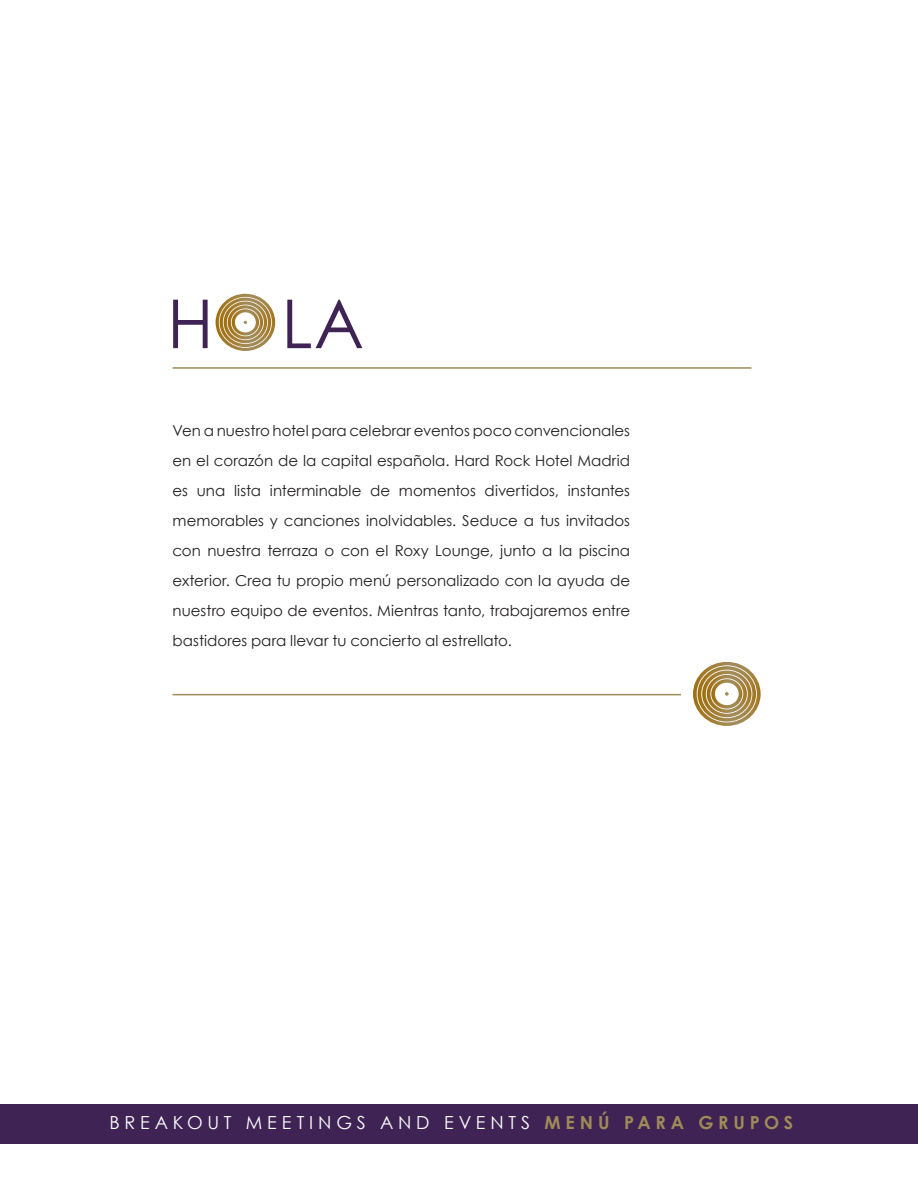
<style>
.page{position:relative;width:918px;height:1188px;background:#fff}
.page>*{position:absolute;margin:0;border:0;box-sizing:border-box;transform-origin:0 0}
.t1{font:67.5px "Century Gothic";color:#3e2354}
.t2{font:18px "Century Gothic";letter-spacing:.265em;color:#fff}
.t3{font:15px/30px "Century Gothic";color:#231f20;text-align:justify}
.s1{font-weight:700;color:#a08b58}
</style>
<div class="page">
<div style="left:0;top:1104px;width:918px;height:39px;background:#3e2354"></div>
<svg style="left:693px;top:662px;width:68px;height:64px"></svg>
<hr style="left:173px;top:694px;width:508px;height:1px;background:#a08b58">
<hr style="left:173px;top:367px;width:578px;height:2px;background:#a08b58">
<svg style="left:216px;top:294px;width:59px;height:57px"></svg>
<h1 class="t1" style="left:167px;top:283px;width:198px">H LA</h1>
<p class="t3" style="left:173px;top:415px;width:459px">Ven a nuestro hotel para celebrar eventos poco convencionales en el corazón de la capital española. Hard Rock Hotel Madrid es una lista interminable de momentos divertidos, instantes memorables y canciones inolvidables. Seduce a tus invitados con nuestra terraza o con el Roxy Lounge, junto a la piscina exterior. Crea tu propio menú personalizado con la ayuda de nuestro equipo de eventos. Mientras tanto, trabajaremos entre bastidores para llevar tu concierto al estrellato.</p>
<p class="t2" style="left:109px;top:1111px;width:685px">BREAKOUT MEETINGS AND EVENTS <span class="s1">MENÚ PARA GRUPOS</span></p>
</div>
